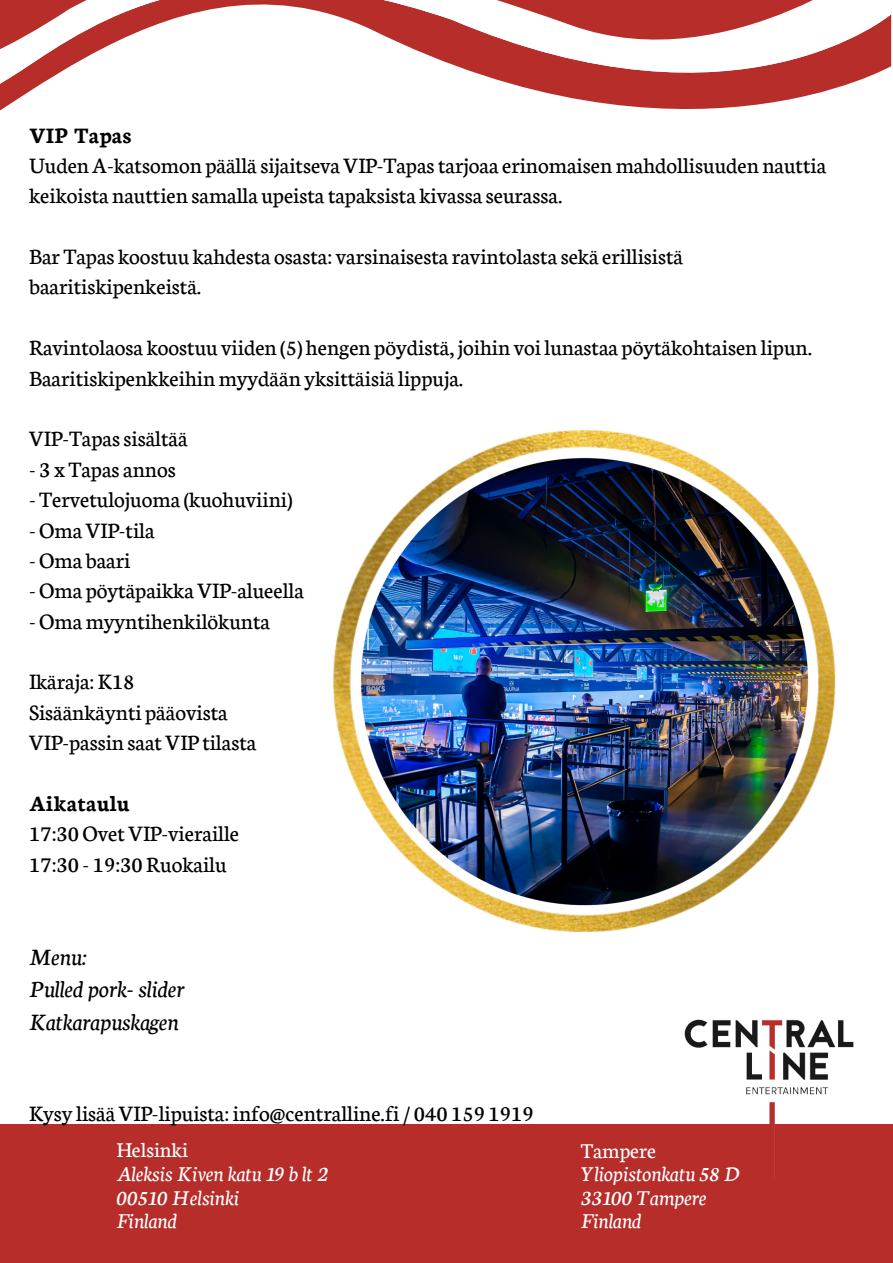
<style>
.page{position:relative;width:893px;height:1263px;background:#fff}
.page>*{position:absolute;margin:0;border:0;box-sizing:border-box;transform-origin:0 0}
.t1{font:italic 25.05px/32.6px "Neuton";color:#000}
.t2{font:23.48px/30.4px "Neuton";color:#000}
.t3{font:700 23.48px "Neuton";color:#000}
.t4{font:italic 22.5px/23.6px "Neuton";color:#fff}
.t5{font:22.5px "Neuton";color:#fff}
</style>
<div class="page">
<div style="left:0;top:1124px;width:893px;height:139px;background:#b62d2a"></div>
<img style="left:684px;top:1019px;width:170px;height:161px">
<svg style="left:0;top:93px;width:818px;height:18px"></svg>
<svg style="left:0;top:0;width:891px;height:93px"></svg>
<img style="left:333px;top:430px;width:502px;height:501px">
<p class="t3" style="left:29px;top:118px;width:104px">VIP Tapas</p>
<p class="t2" style="left:29px;top:148px;width:798px">UudenA-katsomon päällä sijaitsevaVIP-Tapastarjoaa erinomaisenmahdollisuuden nauttia keikoista nauttien samalla upeista tapaksista kivassa seurassa.</p>
<p class="t2" style="left:29px;top:240px;width:655px">Bar Tapas koostuu kahdesta osasta: varsinaisesta ravintolasta sekä erillisistä baaritiskipenkeistä.</p>
<p class="t2" style="left:29px;top:331px;width:784px">Ravintolaosa koostuu viiden (5) hengen pöydistä, joihin voi lunastaa pöytäkohtaisen lipun.<br>Baaritiskipenkkeihinmyydään yksittäisiä lippuja.</p>
<p class="t2" style="left:29px;top:422px;width:160px">VIP-Tapassisältää</p>
<p class="t2" style="left:29px;top:452px;width:148px">- 3 x Tapas annos</p>
<p class="t2" style="left:29px;top:483px;width:276px">- Tervetulojuoma (kuohuviini) -OmaVIP-tila<br>-Oma baari<br>-Oma pöytäpaikkaVIP-alueella -Omamyyntihenkilökunta</p>
<p class="t2" style="left:29px;top:665px;width:229px">Ikäraja:K18<br>Sisäänkäynti pääovista<br>VIP-passin saatVIP tilasta</p>
<p class="t3" style="left:29px;top:787px;width:102px">Aikataulu</p>
<p class="t2" style="left:29px;top:817px;width:211px">17:30OvetVIP-vieraille<br>17:30 - 19:30 Ruokailu</p>
<p class="t1" style="left:29px;top:938px;width:157px">Menu:<br>Pulled pork- slider<br>Katkarapuskagen</p>
<p class="t2" style="left:29px;top:1097px;width:506px">Kysy lisääVIP-lipuista: info@centralline.fi/ 040 159 1919</p>
<p class="t5" style="left:116px;top:1134px;width:73px">Helsinki</p>
<p class="t4" style="left:116px;top:1160px;width:213px">Aleksis Kiven katu 19 b lt 2<br>00510 Helsinki<br>Finland</p>
<p class="t5" style="left:581px;top:1134px;width:77px">Tampere</p>
<p class="t4" style="left:581px;top:1160px;width:160px">Yliopistonkatu 58 D<br>33100 Tampere<br>Finland</p>
</div>
